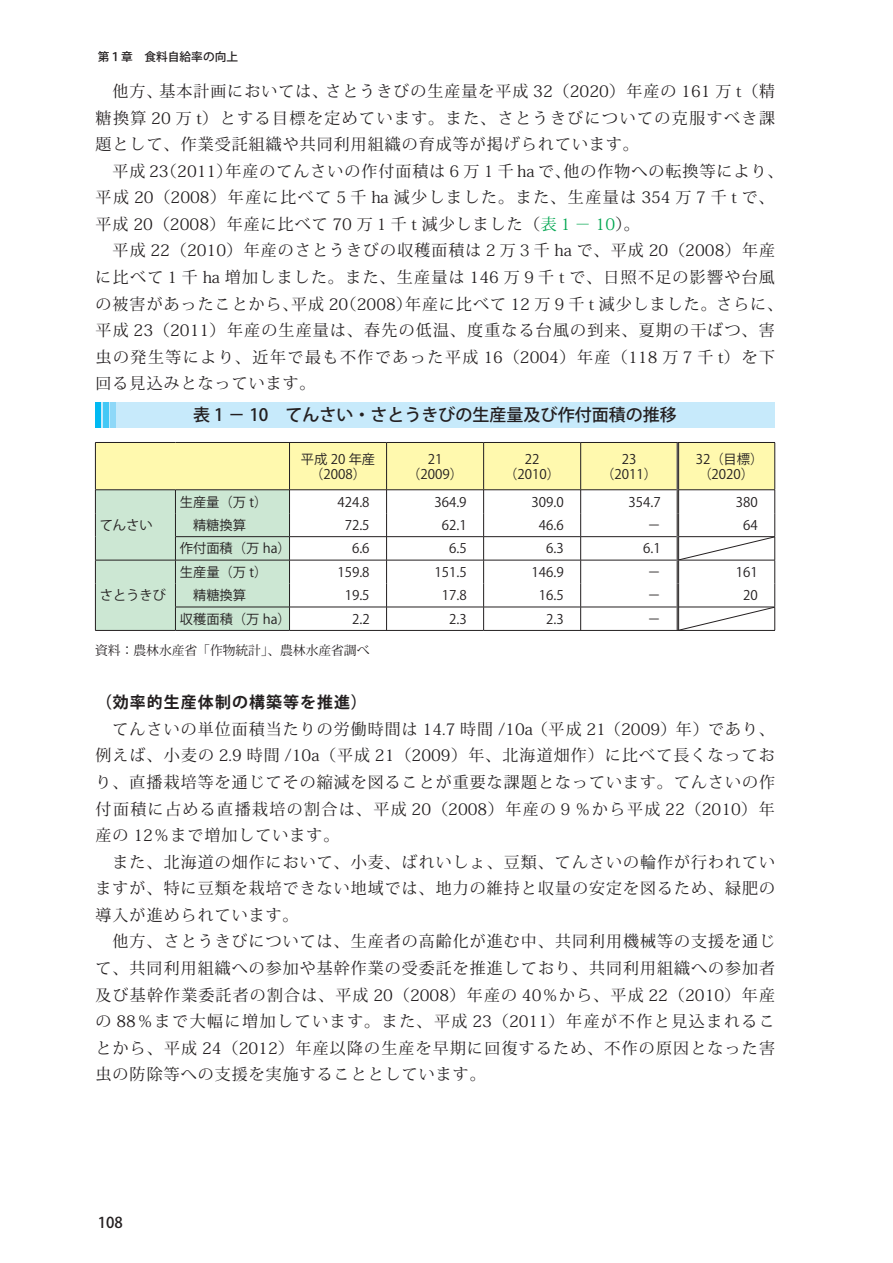
<style>
.page{position:relative;width:893px;height:1263px;background:#fff}
.page>*{position:absolute;margin:0;border:0;box-sizing:border-box;transform-origin:0 0}
.t1{font:16.95px "Koz Go Pro Medium 90 msp RKSJ H";color:#231f20}
.t2{font:15.9px/26.5px "Koz Min Pro Regular 90 msp RKSJ H";letter-spacing:.065em;color:#231f20;text-align:justify}
.t3{font:15.9px "Koz Go Pro Bold 90 msp RKSJ H";letter-spacing:.065em;color:#231f20}
.t4{font:14.85px "Koz Go Pro Medium 90 msp RKSJ H";color:#231f20}
.t5{font:13.35px/14.9px "Koz Go Pro Regular 90 msp RKSJ H";color:#231f20;text-align:center}
.t6{font:12.75px "Koz Min Pro Regular 90 msp RKSJ H";color:#231f20}
.t7{font:11.7px "Koz Go Pro Medium 90 msp RKSJ H";color:#231f20}
.s1{color:#00a650}
</style>
<div class="page">
<div style="left:96px;top:402px;width:678px;height:25px;background:#c7eafb"></div>
<div style="left:96px;top:402px;width:5px;height:25px;background:#00b9f2"></div>
<div style="left:103px;top:402px;width:6px;height:25px;background:#44c8f5"></div>
<div style="left:110px;top:402px;width:6px;height:25px;background:#8ed8f8"></div>
<hr style="left:289px;top:630px;width:195px;height:1px;background:#231f20">
<hr style="left:484px;top:630px;width:291px;height:1px;background:#231f20">
<hr style="left:95px;top:630px;width:80px;height:1px;background:#231f20">
<hr style="left:175px;top:630px;width:114px;height:1px;background:#231f20">
<svg style="left:95px;top:442px;width:680px;height:188px"></svg>
<p class="t7" style="left:98px;top:53px;width:142px">第１章　食料自給率の向上</p>
<p class="t2" style="left:96px;top:80px;width:681px;text-indent:17px">他方、基本計画においては、さとうきびの生産量を平成 32（2020）年産の 161 万 t（精糖換算 20 万 t）とする目標を定めています。また、さとうきびについての克服すべき課題として、作業受託組織や共同利用組織の育成等が掲げられています。</p>
<p class="t2" style="left:96px;top:160px;width:689px;text-align:left;text-indent:17px">平成 23（2011）年産のてんさいの作付面積は６万１千 ha で、他の作物への転換等により、平成 20（2008）年産に比べて５千 ha 減少しました。また、生産量は 354 万７千 t で、平成 20（2008）年産に比べて 70 万１千 t 減少しました（<span class="s1">表１－ 10</span>）。</p>
<p class="t2" style="left:96px;top:239px;width:689px;text-align:left;text-indent:17px">平成 22（2010）年産のさとうきびの収穫面積は２万３千 ha で、平成 20（2008）年産に比べて１千 ha 増加しました。また、生産量は 146 万９千 t で、日照不足の影響や台風の被害があったことから、平成 20（2008）年産に比べて 12 万９千 t 減少しました。さらに、平成 23（2011）年産の生産量は、春先の低温、度重なる台風の到来、夏期の干ばつ、害虫の発生等により、近年で最も不作であった平成 16（2004）年産（118 万７千 t）を下回る見込みとなっています。</p>
<p class="t1" style="left:193px;top:408px;width:485px">表 1 － 10　てんさい・さとうきびの生産量及び作付面積の推移</p>
<p class="t5" style="left:100px;top:519px;width:55px">てんさい</p>
<p class="t5" style="left:100px;top:590px;width:68px">さとうきび</p>
<p class="t5" style="left:301px;top:453px;width:76px">平成 20 年産（2008）</p>
<p class="t5" style="left:407px;top:453px;width:57px">21（2009）</p>
<p class="t5" style="left:504px;top:453px;width:57px">22（2010）</p>
<p class="t5" style="left:601px;top:453px;width:57px">23（2011）</p>
<p class="t5" style="left:696px;top:453px;width:69px;text-align:left">32（目標）（2020）</p>
<p class="t5" style="left:180px;top:496px;width:89px">生産量（万 t）</p>
<p class="t5" style="left:337px;top:496px;width:34px">424.8</p>
<p class="t5" style="left:434px;top:496px;width:34px">364.9</p>
<p class="t5" style="left:531px;top:496px;width:34px">309.0</p>
<p class="t5" style="left:628px;top:496px;width:34px">354.7</p>
<p class="t5" style="left:736px;top:496px;width:23px">380</p>
<p class="t5" style="left:180px;top:519px;width:68px">　精糖換算</p>
<p class="t5" style="left:345px;top:519px;width:26px">72.5</p>
<p class="t5" style="left:442px;top:519px;width:26px">62.1</p>
<p class="t5" style="left:539px;top:519px;width:26px">46.6</p>
<p class="t5" style="left:647px;top:519px;width:15px">－</p>
<p class="t5" style="left:743px;top:519px;width:16px">64</p>
<p class="t5" style="left:180px;top:543px;width:113px">作付面積（万 ha）</p>
<p class="t5" style="left:352px;top:543px;width:19px">6.6</p>
<p class="t5" style="left:449px;top:543px;width:19px">6.5</p>
<p class="t5" style="left:546px;top:543px;width:19px">6.3</p>
<p class="t5" style="left:643px;top:543px;width:19px">6.1</p>
<p class="t5" style="left:180px;top:566px;width:89px">生産量（万 t）</p>
<p class="t5" style="left:337px;top:566px;width:34px">159.8</p>
<p class="t5" style="left:434px;top:566px;width:34px">151.5</p>
<p class="t5" style="left:531px;top:566px;width:34px">146.9</p>
<p class="t5" style="left:647px;top:566px;width:15px">－</p>
<p class="t5" style="left:736px;top:566px;width:23px">161</p>
<p class="t5" style="left:180px;top:590px;width:68px">　精糖換算</p>
<p class="t5" style="left:345px;top:590px;width:26px">19.5</p>
<p class="t5" style="left:442px;top:590px;width:26px">17.8</p>
<p class="t5" style="left:539px;top:590px;width:26px">16.5</p>
<p class="t5" style="left:647px;top:590px;width:15px">－</p>
<p class="t5" style="left:743px;top:590px;width:16px">20</p>
<p class="t5" style="left:180px;top:613px;width:113px">収穫面積（万 ha）</p>
<p class="t5" style="left:352px;top:613px;width:19px">2.2</p>
<p class="t5" style="left:449px;top:613px;width:19px">2.3</p>
<p class="t5" style="left:546px;top:613px;width:19px">2.3</p>
<p class="t5" style="left:647px;top:613px;width:15px">－</p>
<p class="t6" style="left:95px;top:646px;width:276px">資料：農林水産省「作物統計」、農林水産省調べ</p>
<p class="t3" style="left:96px;top:696px;width:272px">（効率的生産体制の構築等を推進）</p>
<p class="t2" style="left:96px;top:718px;width:681px;text-indent:17px">てんさいの単位面積当たりの労働時間は 14.7 時間 /10a（平成 21（2009）年）であり、例えば、小麦の 2.9 時間 /10a（平成 21（2009）年、北海道畑作）に比べて長くなっており、直播栽培等を通じてその縮減を図ることが重要な課題となっています。てんさいの作付面積に占める直播栽培の割合は、平成 20（2008）年産の９％から平成 22（2010）年産の 12％まで増加しています。</p>
<p class="t2" style="left:96px;top:851px;width:681px;text-indent:17px">また、北海道の畑作において、小麦、ばれいしょ、豆類、てんさいの輪作が行われていますが、特に豆類を栽培できない地域では、地力の維持と収量の安定を図るため、緑肥の導入が進められています。</p>
<p class="t2" style="left:96px;top:930px;width:681px;text-indent:17px">他方、さとうきびについては、生産者の高齢化が進む中、共同利用機械等の支援を通じて、共同利用組織への参加や基幹作業の受委託を推進しており、共同利用組織への参加者及び基幹作業委託者の割合は、平成 20（2008）年産の 40％から、平成 22（2010）年産の 88％まで大幅に増加しています。また、平成 23（2011）年産が不作と見込まれることから、平成 24（2012）年産以降の生産を早期に回復するため、不作の原因となった害虫の防除等への支援を実施することとしています。</p>
<p class="t4" style="left:98px;top:1217px;width:27px">108</p>
</div>
